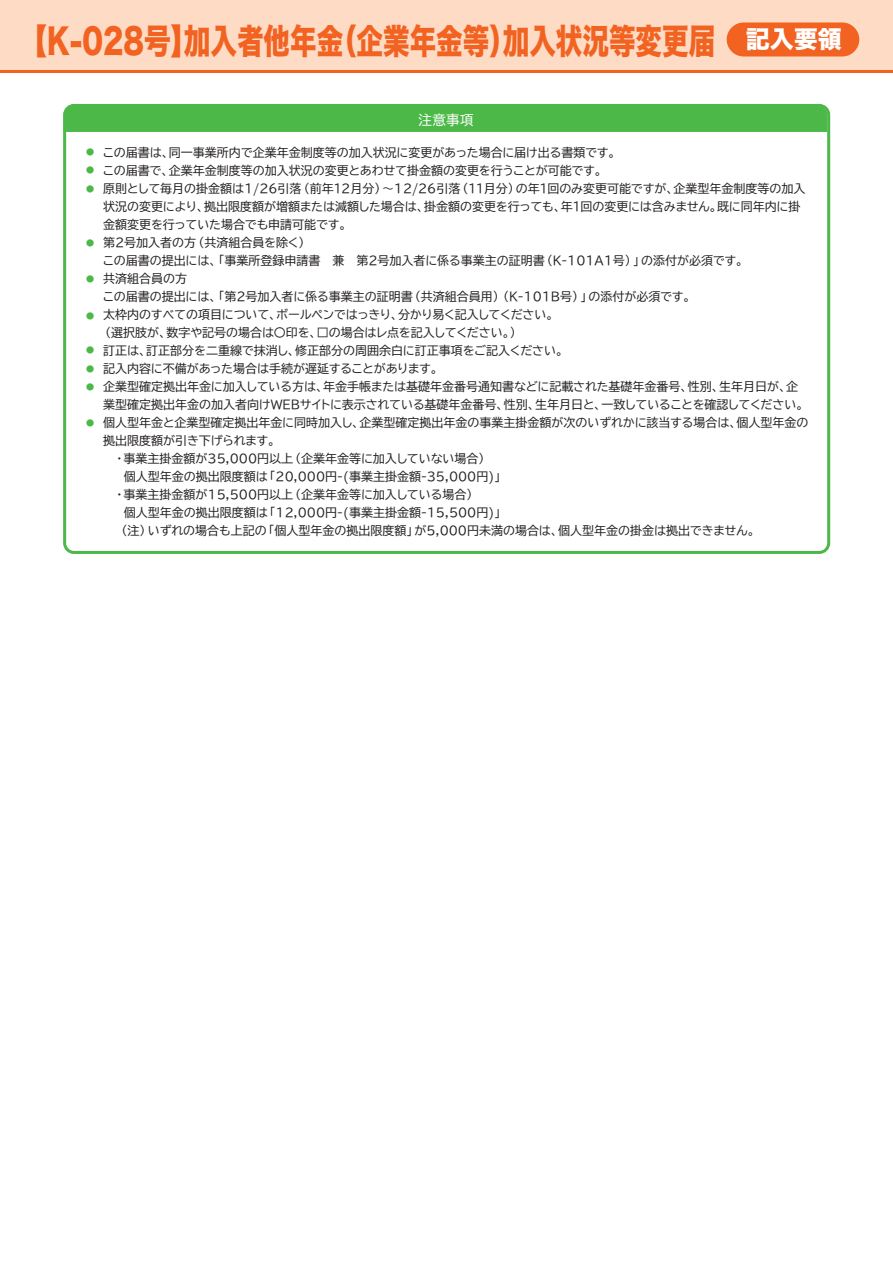
<style>
.page{position:relative;width:893px;height:1263px;background:#fff}
.page>*{position:absolute;margin:0;border:0;box-sizing:border-box;transform-origin:0 0}
.t1{font:34.5px "Hira Kaku Std W8";color:#f26221;scale:.77 1}
.t2{font:13.5px "TBUD Go Std";color:#fff}
.t3{font:12px "TBUD Go Std";color:#231f20}
.t4{font:12px "TBUD Go Std";letter-spacing:-.02em;color:#231f20}
.t5{font:8.1px "TBUD Go Std";color:#4cb848}
</style>
<div class="page">
<div style="left:0;top:0;width:893px;height:72px;background:#fddbc5"></div>
<hr style="left:0;top:71px;width:893px;height:2px;background:#f26221">
<div style="left:727px;top:22px;width:132px;height:34px;background:#f26221;border-radius:17px"></div>
<div style="left:67px;top:108px;width:759px;height:24px;background:#4cb848"></div>
<div style="left:63px;top:104px;width:767px;height:450px;border:3px solid #4cb848;border-radius:9px"></div>
<h1 class="t1" style="left:20px;top:22px;width:1068px">【K-028号】加入者他年金（企業年金等）加入状況等変更届 <sup>記入要領</sup></h1>
<p class="t5" style="left:86px;top:145px;width:10px">●</p>
<p class="t5" style="left:86px;top:163px;width:10px">●</p>
<p class="t5" style="left:86px;top:182px;width:10px">●</p>
<p class="t5" style="left:86px;top:237px;width:10px">●</p>
<p class="t5" style="left:86px;top:273px;width:10px">●</p>
<p class="t5" style="left:86px;top:309px;width:10px">●</p>
<p class="t5" style="left:86px;top:343px;width:10px">●</p>
<p class="t5" style="left:86px;top:362px;width:10px">●</p>
<p class="t5" style="left:86px;top:380px;width:10px">●</p>
<p class="t5" style="left:86px;top:416px;width:10px">●</p>
<p class="t2" style="left:419px;top:109px;width:56px">注意事項</p>
<p class="t3" style="left:102px;top:143px;width:520px">この届書は、同一事業所内で企業年金制度等の加入状況に変更があった場合に届け出る書類です。</p>
<p class="t3" style="left:102px;top:161px;width:513px">この届書で、企業年金制度等の加入状況の変更とあわせて掛金額の変更を行うことが可能です。　</p>
<p class="t3" style="left:103px;top:179px;width:704px">原則として毎月の掛金額は1/26引落（前年１２月分）～12/26引落（１１月分）の年１回のみ変更可能ですが、企業型年金制度等の加入</p>
<p class="t3" style="left:103px;top:197px;width:699px">状況の変更により、拠出限度額が増額または減額した場合は、掛金額の変更を行っても、年１回の変更には含みません。既に同年内に掛</p>
<p class="t3" style="left:103px;top:215px;width:250px">金額変更を行っていた場合でも申請可能です。</p>
<p class="t3" style="left:103px;top:233px;width:209px">第２号加入者の方（共済組合員を除く）</p>
<p class="t3" style="left:102px;top:251px;width:647px">この届書の提出には、「事業所登録申請書　兼　第２号加入者に係る事業主の証明書（K-101A1号）」の添付が必須です。</p>
<p class="t3" style="left:103px;top:269px;width:85px">共済組合員の方</p>
<p class="t3" style="left:102px;top:287px;width:595px">この届書の提出には、「第２号加入者に係る事業主の証明書（共済組合員用）（K-101B号）」の添付が必須です。</p>
<p class="t4" style="left:103px;top:305px;width:457px">太枠内のすべての項目について、ボールペンではっきり、分かり易く記入してください。</p>
<p class="t3" style="left:99px;top:323px;width:424px">（選択肢が、数字や記号の場合は〇印を、□の場合はレ点を記入してください。）</p>
<p class="t3" style="left:103px;top:341px;width:467px">訂正は、訂正部分を二重線で抹消し、修正部分の周囲余白に訂正事項をご記入ください。</p>
<p class="t3" style="left:103px;top:359px;width:341px">記入内容に不備があった場合は手続が遅延することがあります。</p>
<p class="t3" style="left:103px;top:377px;width:697px">企業型確定拠出年金に加入している方は、年金手帳または基礎年金番号通知書などに記載された基礎年金番号、性別、生年月日が、企</p>
<p class="t3" style="left:103px;top:395px;width:707px">業型確定拠出年金の加入者向けWEBサイトに表示されている基礎年金番号、性別、生年月日と、一致していることを確認してください。</p>
<p class="t3" style="left:103px;top:413px;width:707px">個人型年金と企業型確定拠出年金に同時加入し、企業型確定拠出年金の事業主掛金額が次のいずれかに該当する場合は、個人型年金の</p>
<p class="t3" style="left:103px;top:431px;width:179px">拠出限度額が引き下げられます。</p>
<p class="t3" style="left:103px;top:449px;width:389px">　・事業主掛金額が35,000円以上（企業年金等に加入していない場合）</p>
<p class="t3" style="left:103px;top:467px;width:405px">　 個人型年金の拠出限度額は「20,000円-(事業主掛金額-35,000円)」</p>
<p class="t3" style="left:103px;top:485px;width:377px">　・事業主掛金額が15,500円以上（企業年金等に加入している場合）</p>
<p class="t3" style="left:103px;top:503px;width:405px">　 個人型年金の拠出限度額は「12,000円-(事業主掛金額-15,500円)」</p>
<p class="t3" style="left:103px;top:521px;width:658px">　 （注）いずれの場合も上記の「個人型年金の拠出限度額」が5,000円未満の場合は、個人型年金の掛金は拠出できません。</p>
</div>
